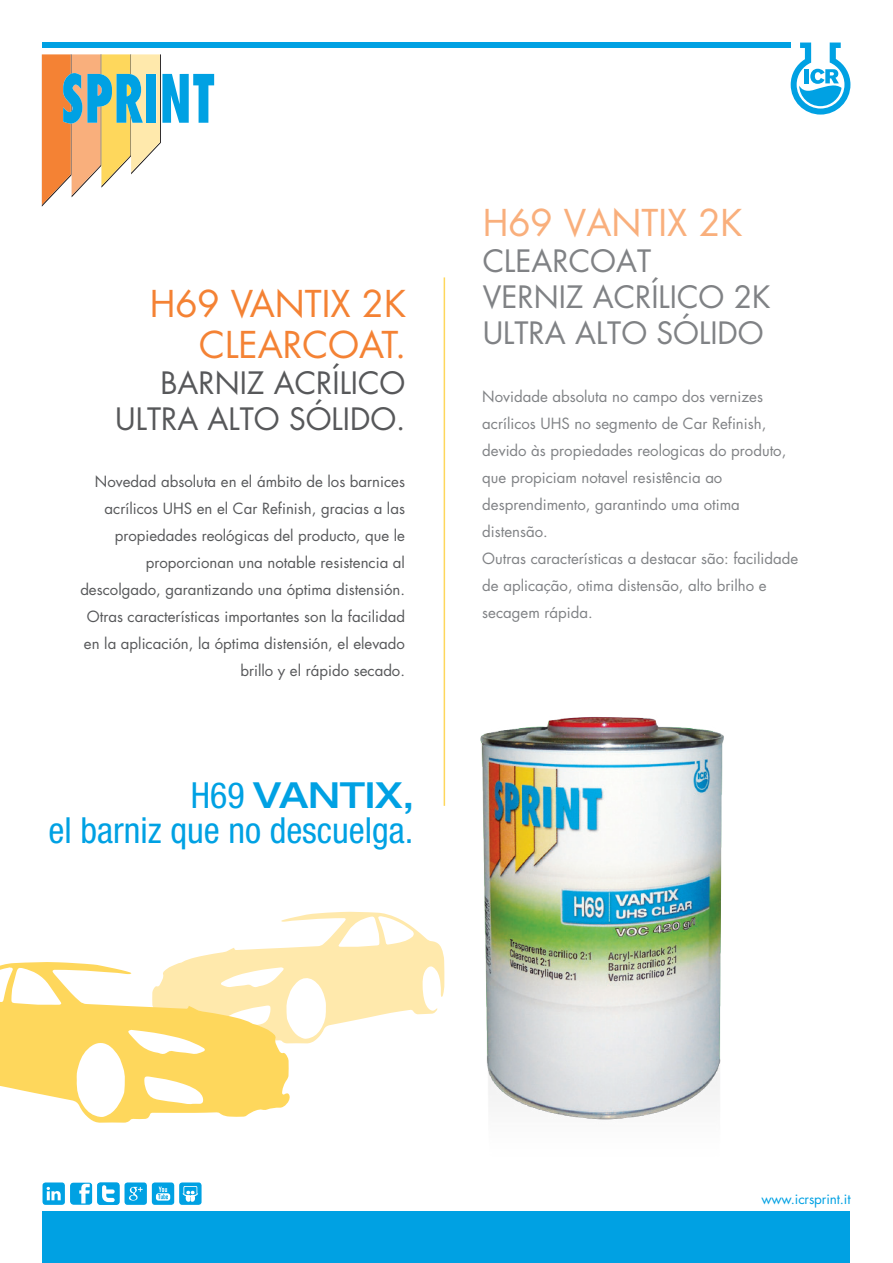
<style>
.page{position:relative;width:893px;height:1263px;background:#fff}
.page>*{position:absolute;margin:0;border:0;box-sizing:border-box;transform-origin:0 0}
.t1{font:condensed 36px/35.2px "Helvetica Neue";color:#00a1e3;text-align:right}
.t2{font:36px/40.5px "Futura";color:#f48234;text-align:right}
.t3{font:36px "Futura";color:#f9af7c}
.t4{font:30px/36px "Futura";color:#808285}
.t5{font:30px/36px "Futura";color:#57585a;text-align:right}
.t6{font:15px/27px "Futura";color:#57585a;text-align:right}
.t7{font:15px/27px "Futura";color:#808285}
.t8{font:13.5px "Futura";letter-spacing:-.01em;color:#00a1e3}
.s1{font-weight:500;font-stretch:expanded}
</style>
<div class="page">
<svg style="left:42px;top:54px;width:172px;height:153px"></svg>
<svg style="left:791px;top:43px;width:59px;height:72px"></svg>
<div style="left:42px;top:43px;width:749px;height:5px;background:#00a1e3"></div>
<div style="left:43px;top:1212px;width:807px;height:51px;background:#00a1e3"></div>
<img style="left:393px;top:664px;width:421px;height:548px">
<hr style="left:444px;top:277px;width:1px;height:529px;background:#fed75c">
<svg style="left:183px;top:911px;width:261px;height:132px"></svg>
<svg style="left:0;top:962px;width:290px;height:161px;fill:#fed75c"></svg>
<div style="left:179px;top:1182px;width:23px;height:23px;background:#00a1e3;border-radius:3px"></div>
<svg style="left:183px;top:1186px;width:15px;height:16px"></svg>
<svg style="left:43px;top:1182px;width:131px;height:23px"></svg>
<h1 class="t2" style="left:150px;top:283px;width:258px">H69 VANTIX 2K<br>CLEARCOAT.</h1>
<h2 class="t5" style="left:115px;top:364px;width:292px">BARNIZ ACRÍLICO<br>ULTRA ALTO SÓLIDO.</h2>
<p class="t6" style="left:80px;top:468px;width:326px">Novedad absoluta en el ámbito de los barnices acrílicos UHS en el Car Refinish, gracias a las propiedades reológicas del producto, que le proporcionan una notable resistencia al descolgado, garantizando una óptima distensión.<br>Otras características importantes son la facilidad en la aplicación, la óptima distensión, el elevado brillo y el rápido secado.</p>
<h1 class="t1" style="left:48px;top:777px;width:368px">H69 <span class="s1">VANTIX,<br></span>el barniz que no descuelga.</h1>
<h1 class="t3" style="left:483px;top:198px;width:261px">H69 VANTIX 2K</h1>
<h2 class="t4" style="left:483px;top:242px;width:289px">CLEARCOAT<br>VERNIZ ACRÍLICO 2K<br>ULTRA ALTO SÓLIDO</h2>
<p class="t7" style="left:482px;top:382px;width:317px">Novidade absoluta no campo dos vernizes acrílicos UHS no segmento de Car Refinish, devido às propiedades reologicas do produto, que propiciam notavel resistência ao desprendimento, garantindo uma otima distensão.<br>Outras características a destacar são: facilidade de aplicação, otima distensão, alto brilho e secagem rápida.</p>
<p class="t8" style="left:761px;top:1190px;width:91px">www.icrsprint.it</p>
</div>
